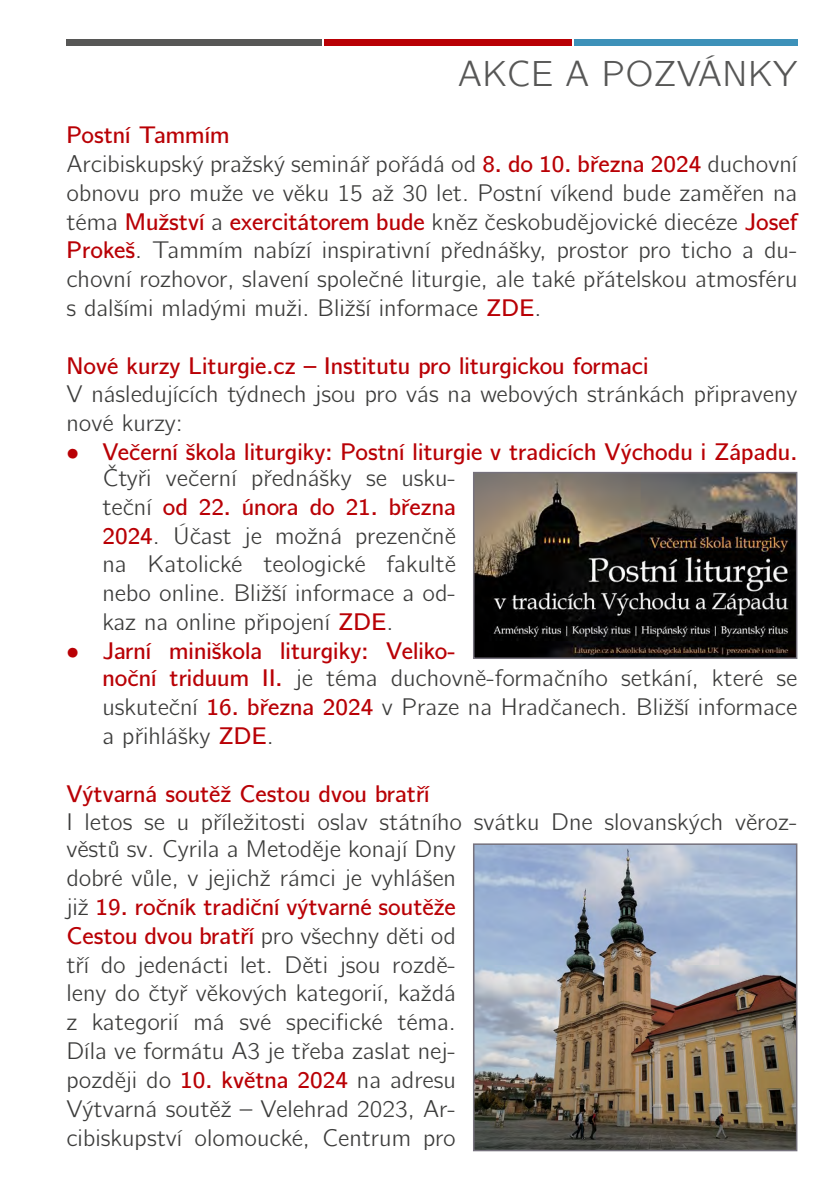
<style>
.page{position:relative;width:840px;height:1191px;background:#fff}
.page>*{position:absolute;margin:0;border:0;box-sizing:border-box;transform-origin:0 0}
.t1{font:36px "CMU Bright";color:#575756}
.t2{font:24px/28.8px "CMU Bright";color:#3c3c3b}
.t3{font:600 24px/25.8px "CMU Bright";color:#b90005}
.s1{font-weight:600;color:#b90005}
.s2{font-weight:400}
.s3{font-weight:400;color:#3c3c3b}
.s4{color:#b90005}
</style>
<div class="page">
<div style="left:66px;top:40px;width:255px;height:6px;background:#575756"></div>
<div style="left:573px;top:40px;width:224px;height:6px;background:#3d91b9"></div>
<div style="left:324px;top:40px;width:247px;height:6px;background:#b90005"></div>
<img style="left:475px;top:475px;width:319px;height:181px">
<div style="left:472px;top:472px;width:325px;height:187px;border:2px solid #76727d"></div>
<img style="left:475px;top:846px;width:319px;height:302px">
<div style="left:472px;top:843px;width:325px;height:308px;border:2px solid #76727d"></div>
<h1 class="t1" style="left:457px;top:41px;width:341px">AKCE A POZVÁNKY</h1>
<p class="t2" style="left:66px;top:118px;width:733px"><span class="s1">Postní Tammím<br></span>Arcibiskupský pražský seminář pořádá od <span class="s1">8. do 10. března 2024</span> duchovní obnovu pro muže ve věku 15 až 30 let. Postní víkend bude zaměřen na téma <span class="s1">Mužství</span> a <span class="s1">exercitátorem bude</span> kněz českobudějovické diecéze <span class="s1">Josef Prokeš</span>. Tammím nabízí inspirativní přednášky, prostor pro ticho a du&shy;chovní rozhovor, slavení společné liturgie, ale také přátelskou atmosféru s dalšími mladými muži. Bližší informace <span class="s1">ZDE</span>.</p>
<p class="t3" style="left:66px;top:351px;width:583px">Nové kurzy Liturgie.cz – I nstitutu pro liturgickou formaci</p>
<p class="t2" style="left:66px;top:377px;width:732px">V následujících týdnech jsou pro vás na webových stránkách připraveny nové kurzy:</p>
<p class="t3" style="left:102px;top:437px;width:696px;text-indent:-36px"><span class="s2">•</span> Večerní škola liturgiky: Postní liturgie v tradicích Východu i Západu.<br><span class="s3">Čtyři večerní přednášky se usku-</span></p>
<p class="t2" style="left:102px;top:490px;width:355px;text-align:justify">teční <span class="s1">od 22. února do 21. března 2024</span>. Účast je možná prezenčně na Katolické teologické fakultě nebo online. Bližší informace a od&shy;kaz na online připojení <span class="s1">ZDE</span>.</p>
<p class="t2" style="left:102px;top:634px;width:696px;text-indent:-36px"><span class="s4">•</span> <span class="s1">Jarní miniškola liturgiky: Veliko-<br>noční triduum II .</span> je téma duchovně-formačního setkání, které se uskuteční <span class="s1">16. března 2024</span> v Praze na Hradčanech. Bližší informace a přihlášky <span class="s1">ZDE</span>.</p>
<p class="t3" style="left:66px;top:778px;width:364px">Výtvarná soutěž Cestou dvou bratří</p>
<p class="t2" style="left:66px;top:805px;width:732px">I letos se u příležitosti oslav státního svátku Dne slovanských věroz&shy;věstů sv. Cyrila a Metoděje konají Dny<br>dobré vůle, v jejichž rámci je vyhlášen<br>již <span class="s1">19. ročník tradiční výtvarné soutěže<br>Cestou dvou bratří</span> pro všechny děti od<br>tří do jedenácti let. Děti jsou rozdě-<br>leny do čtyř věkových kategorií, každá<br>z kategorií má své specifické téma.<br>Díla ve formátu A3 je třeba zaslat nej-<br>později do <span class="s1">10. května 2024</span> na adresu<br>Výtvarná soutěž – Velehrad 2023, Ar-<br>cibiskupství olomoucké, Centrum pro</p>
</div>
